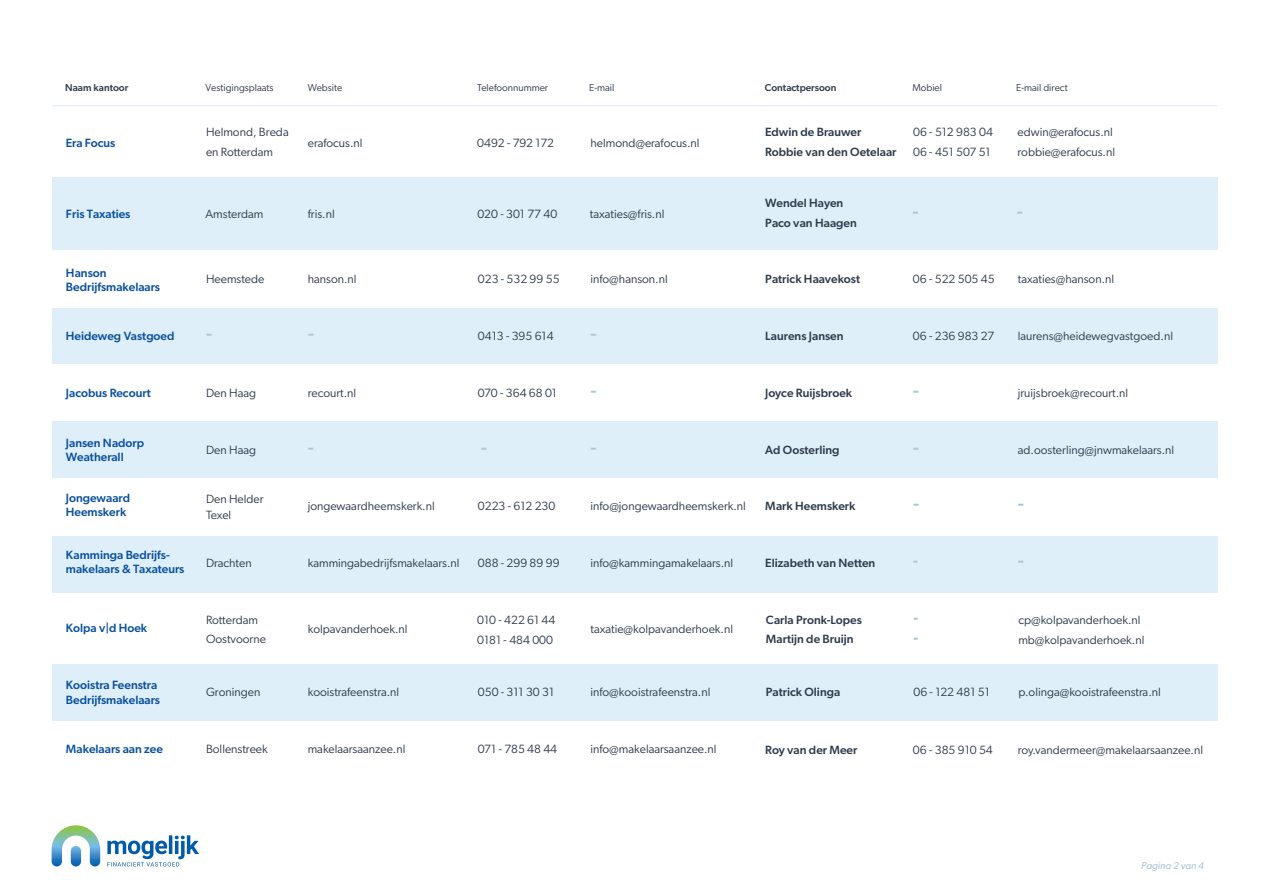
<style>
.page{position:relative;width:1263px;height:893px;background:#fff}
.page>*{position:absolute;margin:0;border:0;box-sizing:border-box;transform-origin:0 0}
.t1{font:500 19.5px "Gibson";color:#aec7d8}
.t2{font:500 19.5px/19.5px "Gibson";color:#aec7d8;scale:.77 1}
.t3{font:12px/19.5px "Gibson";color:#2e3b4c}
.t4{font:500 12px/14.4px "Gibson";color:#09509e}
.t5{font:500 12px/19.5px "Gibson";color:#2e3b4c}
.t6{font:10.05px "Gibson";color:#2e3b4c}
.t7{font:500 10.05px "Gibson";color:#2e3b4c}
.t8{font:italic 10.05px "Gibson";color:#aec7d8}
</style>
<div class="page">
<div style="left:52px;top:307px;width:1165px;height:57px;background:#dfeff9"></div>
<div style="left:52px;top:178px;width:1165px;height:72px;background:#dfeff9"></div>
<div style="left:52px;top:421px;width:1165px;height:57px;background:#dfeff9"></div>
<div style="left:52px;top:664px;width:1165px;height:57px;background:#dfeff9"></div>
<div style="left:52px;top:535px;width:1165px;height:57px;background:#dfeff9"></div>
<hr style="left:52px;top:105px;width:715px;height:1px;background:#dfeff9">
<hr style="left:765px;top:105px;width:452px;height:1px;background:#dfeff9">
<svg style="left:52px;top:825px;width:48px;height:41px"></svg>
<svg style="left:107px;top:835px;width:92px;height:31px"></svg>
<p class="t7" style="left:65px;top:82px;width:65px">Naam kantoor</p>
<p class="t6" style="left:206px;top:82px;width:70px">Vestigingsplaats</p>
<p class="t6" style="left:308px;top:82px;width:36px">Website</p>
<p class="t6" style="left:477px;top:82px;width:72px">Telefoonnummer</p>
<p class="t6" style="left:589px;top:82px;width:27px">E-mail</p>
<p class="t7" style="left:765px;top:82px;width:73px">Contactpersoon</p>
<p class="t6" style="left:912px;top:82px;width:31px">Mobiel</p>
<p class="t6" style="left:1016px;top:82px;width:53px">E-mail direct</p>
<p class="t4" style="left:66px;top:135px;width:51px">Era Focus</p>
<p class="t4" style="left:66px;top:207px;width:66px">Fris Taxaties</p>
<p class="t3" style="left:206px;top:122px;width:84px">Helmond, Breda en Rotterdam</p>
<p class="t3" style="left:308px;top:133px;width:56px">erafocus.nl</p>
<p class="t3" style="left:477px;top:133px;width:78px">0492 - 792 172</p>
<p class="t3" style="left:590px;top:133px;width:111px">helmond@erafocus.nl</p>
<p class="t5" style="left:765px;top:122px;width:133px">Edwin de Brauwer<br>Robbie van den Oetelaar</p>
<p class="t3" style="left:913px;top:122px;width:81px">06 - 512 983 04<br>06 - 451 507 51</p>
<p class="t3" style="left:1017px;top:122px;width:99px">edwin@erafocus.nl robbie@erafocus.nl</p>
<p class="t3" style="left:206px;top:204px;width:59px">Amsterdam</p>
<p class="t3" style="left:308px;top:204px;width:28px">fris.nl</p>
<p class="t3" style="left:477px;top:204px;width:81px">020 - 301 77 40</p>
<p class="t3" style="left:590px;top:204px;width:76px">taxaties@fris.nl</p>
<p class="t5" style="left:765px;top:193px;width:93px">Wendel Hayen<br>Paco van Haagen</p>
<h1 class="t1" style="left:913px;top:200px;width:8px">-</h1>
<h1 class="t1" style="left:1017px;top:200px;width:8px">-</h1>
<p class="t4" style="left:66px;top:265px;width:96px">Hanson<br>Bedrijfsmakelaars</p>
<p class="t3" style="left:206px;top:269px;width:60px">Heemstede</p>
<p class="t3" style="left:308px;top:269px;width:50px">hanson.nl</p>
<p class="t3" style="left:478px;top:269px;width:83px">023 - 532 99 55</p>
<p class="t3" style="left:590px;top:269px;width:79px">info@hanson.nl</p>
<p class="t5" style="left:765px;top:269px;width:96px">Patrick Haavekost</p>
<p class="t3" style="left:913px;top:269px;width:83px">06 - 522 505 45</p>
<p class="t3" style="left:1018px;top:269px;width:98px">taxaties@hanson.nl</p>
<p class="t4" style="left:66px;top:328px;width:110px">Heideweg Vastgoed</p>
<h1 class="t1" style="left:206px;top:321px;width:8px">-</h1>
<h1 class="t1" style="left:308px;top:321px;width:8px">-</h1>
<p class="t3" style="left:478px;top:326px;width:77px">0413 - 395 614</p>
<h1 class="t1" style="left:590px;top:321px;width:8px">-</h1>
<p class="t5" style="left:765px;top:326px;width:80px">Laurens Jansen</p>
<p class="t3" style="left:913px;top:326px;width:83px">06 - 236 983 27</p>
<p class="t3" style="left:1018px;top:326px;width:157px">laurens@heidewegvastgoed.nl</p>
<p class="t4" style="left:66px;top:385px;width:86px">Jacobus Recourt</p>
<p class="t3" style="left:206px;top:383px;width:52px">Den Haag</p>
<p class="t3" style="left:308px;top:383px;width:50px">recourt.nl</p>
<p class="t3" style="left:478px;top:383px;width:81px">070 - 364 68 01</p>
<h1 class="t1" style="left:590px;top:378px;width:8px">-</h1>
<p class="t5" style="left:765px;top:383px;width:88px">Joyce Ruijsbroek</p>
<h1 class="t1" style="left:913px;top:378px;width:8px">-</h1>
<p class="t3" style="left:1018px;top:383px;width:112px">jruijsbroek@recourt.nl</p>
<p class="t4" style="left:66px;top:435px;width:80px">Jansen Nadorp<br>Weatherall</p>
<p class="t3" style="left:206px;top:440px;width:52px">Den Haag</p>
<h1 class="t1" style="left:308px;top:435px;width:8px">-</h1>
<h1 class="t1" style="left:481px;top:435px;width:8px">-</h1>
<h1 class="t1" style="left:590px;top:435px;width:8px">-</h1>
<p class="t5" style="left:765px;top:440px;width:76px">Ad Oosterling</p>
<h1 class="t1" style="left:913px;top:435px;width:8px">-</h1>
<p class="t3" style="left:1018px;top:440px;width:158px">ad.oosterling@jnwmakelaars.nl</p>
<p class="t4" style="left:66px;top:490px;width:66px">Jongewaard<br>Heemskerk</p>
<p class="t3" style="left:206px;top:490px;width:59px;line-height:16.5px">Den Helder<br>Texel</p>
<p class="t3" style="left:308px;top:496px;width:129px">jongewaardheemskerk.nl</p>
<p class="t3" style="left:478px;top:496px;width:79px">0223 - 612 230</p>
<p class="t3" style="left:590px;top:496px;width:157px">info@jongewaardheemskerk.nl</p>
<p class="t5" style="left:765px;top:496px;width:92px">Mark Heemskerk</p>
<h1 class="t1" style="left:913px;top:492px;width:8px">-</h1>
<h1 class="t1" style="left:1018px;top:492px;width:8px">-</h1>
<p class="t4" style="left:66px;top:547px;width:120px">Kamminga Bedrijfs&shy;makelaars &amp; Taxateurs</p>
<p class="t3" style="left:206px;top:553px;width:47px">Drachten</p>
<p class="t3" style="left:308px;top:553px;width:153px">kammingabedrijfsmakelaars.nl</p>
<p class="t3" style="left:478px;top:553px;width:83px">088 - 299 89 99</p>
<p class="t3" style="left:590px;top:553px;width:144px">info@kammingamakelaars.nl</p>
<p class="t5" style="left:765px;top:553px;width:111px">Elizabeth van Netten</p>
<h1 class="t2" style="left:913px;top:550px;width:8px">-</h1>
<h1 class="t1" style="left:1018px;top:549px;width:8px">-</h1>
<p class="t4" style="left:66px;top:620px;width:83px">Kolpa v|d Hoek</p>
<p class="t3" style="left:206px;top:610px;width:61px">Rotterdam<br>Oostvoorne</p>
<p class="t3" style="left:308px;top:619px;width:101px">kolpavanderhoek.nl</p>
<p class="t3" style="left:477px;top:610px;width:80px">010 - 422 61 44<br>0181 - 484 000</p>
<p class="t3" style="left:590px;top:619px;width:144px">taxatie@kolpavanderhoek.nl</p>
<p class="t5" style="left:766px;top:610px;width:98px">Carla Pronk-Lopes<br>Martijn de Bruijn</p>
<h1 class="t2" style="left:913px;top:607px;width:8px">- -</h1>
<p class="t3" style="left:1018px;top:610px;width:128px">cp@kolpavanderhoek.nl mb@kolpavanderhoek.nl</p>
<p class="t4" style="left:66px;top:678px;width:96px">Kooistra Feenstra<br>Bedrijfsmakelaars</p>
<p class="t3" style="left:206px;top:682px;width:56px">Groningen</p>
<p class="t3" style="left:308px;top:682px;width:93px">kooistrafeenstra.nl</p>
<p class="t3" style="left:478px;top:682px;width:78px">050 - 311 30 31</p>
<p class="t3" style="left:590px;top:682px;width:121px">info@kooistrafeenstra.nl</p>
<p class="t3" style="left:206px;top:739px;width:63px">Bollenstreek</p>
<p class="t3" style="left:308px;top:739px;width:99px">makelaarsaanzee.nl</p>
<p class="t3" style="left:478px;top:739px;width:81px">071 - 785 48 44</p>
<p class="t3" style="left:590px;top:739px;width:128px">info@makelaarsaanzee.nl</p>
<p class="t4" style="left:66px;top:742px;width:99px">Makelaars aan zee</p>
<p class="t5" style="left:766px;top:682px;width:76px">Patrick Olinga</p>
<p class="t3" style="left:913px;top:682px;width:78px">06 - 122 481 51</p>
<p class="t3" style="left:1018px;top:682px;width:144px">p.olinga@kooistrafeenstra.nl</p>
<p class="t5" style="left:765px;top:739px;width:94px">Roy van der Meer</p>
<p class="t3" style="left:913px;top:739px;width:81px">06 - 385 910 54</p>
<p class="t3" style="left:1018px;top:739px;width:187px">roy.vandermeer@makelaarsaanzee.nl</p>
<p class="t8" style="left:1141px;top:860px;width:64px">Pagina 2 van 4</p>
</div>
